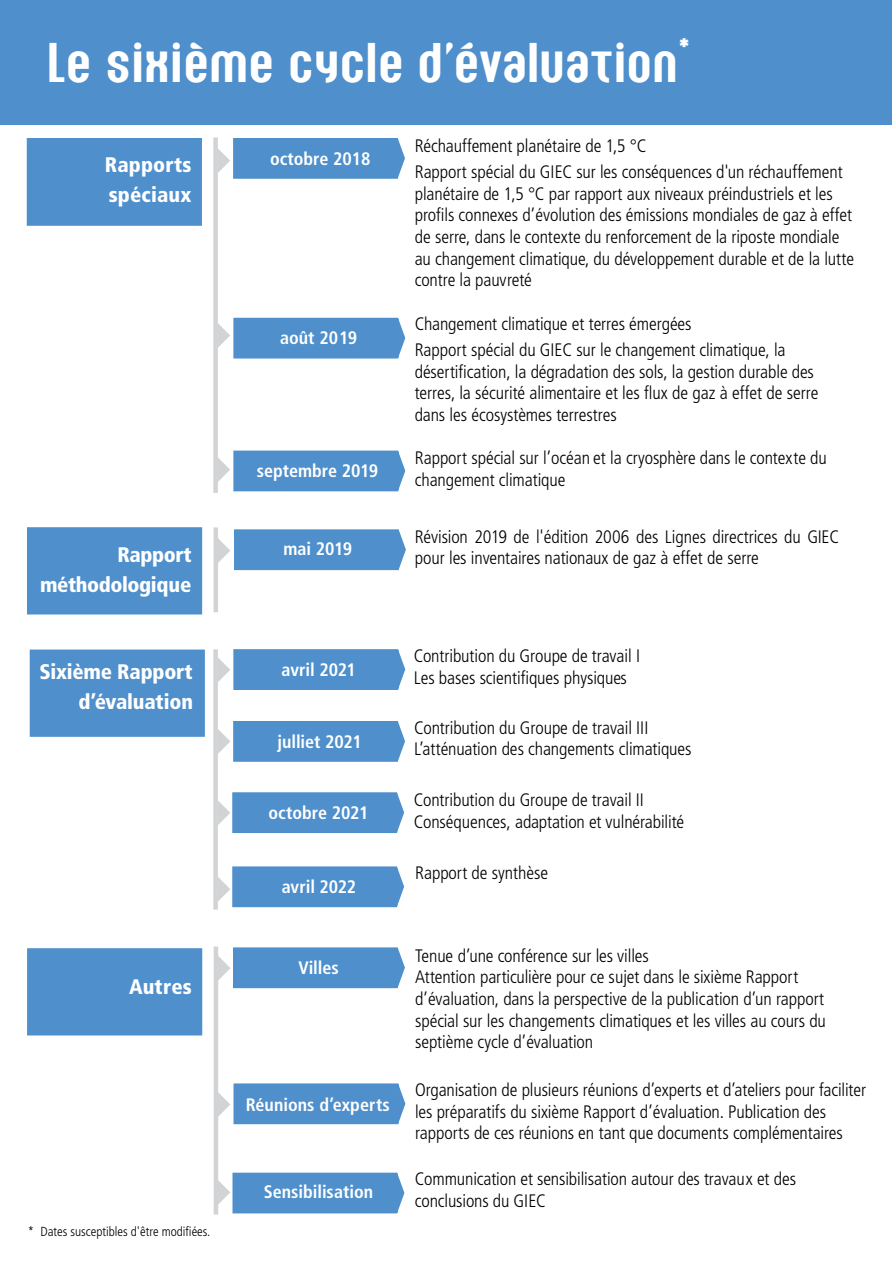
<style>
.page{position:relative;width:893px;height:1263px;background:#fff}
.page>*{position:absolute;margin:0;border:0;box-sizing:border-box;transform-origin:0 0}
.t1{font:700 45.45px "Seebad LT Std";letter-spacing:-.005em;color:#fff}
.t2{font:700 22.8px "Seebad LT Std";color:#fff}
.t3{font:900 condensed 21px/30.2px "Frutiger LT Pro";letter-spacing:-.01em;color:#fff;text-align:right}
.t4{font:900 condensed 21px/30.2px "Frutiger LT Pro";letter-spacing:.01em;color:#fff}
.t5{font:300 condensed 18px/21.6px "Frutiger LT Pro";letter-spacing:-.005em;color:#000}
.t6{font:700 condensed 18px "Frutiger LT Pro";color:#fff}
.t7{font:300 condensed 13.2px "Frutiger LT Pro";color:#000}
</style>
<div class="page">
<svg style="left:218px;top:149px;width:12px;height:24px"></svg>
<div style="left:234px;top:139px;width:163px;height:39px;background:#4e8fcc"></div>
<div style="left:233px;top:138px;width:165px;height:41px;border:2px solid #4e8fcc"></div>
<svg style="left:395px;top:138px;width:10px;height:41px"></svg>
<div style="left:28px;top:139px;width:173px;height:86px;background:#4e8fcc"></div>
<div style="left:27px;top:138px;width:175px;height:88px;border:2px solid #4e8fcc"></div>
<div style="left:1px;top:0;width:891px;height:125px;background:#4e8fcc"></div>
<div style="left:213px;top:138px;width:5px;height:355px;background:#d1d3d4"></div>
<svg style="left:218px;top:538px;width:12px;height:25px"></svg>
<div style="left:28px;top:528px;width:173px;height:86px;background:#4e8fcc"></div>
<div style="left:27px;top:527px;width:175px;height:87px;border:2px solid #4e8fcc"></div>
<hr style="left:214px;top:527px;width:4px;height:85px;background:#d1d3d4">
<svg style="left:218px;top:658px;width:12px;height:24px"></svg>
<div style="left:30px;top:650px;width:174px;height:86px;background:#4e8fcc"></div>
<div style="left:30px;top:649px;width:175px;height:88px;border:2px solid #4e8fcc"></div>
<div style="left:213px;top:649px;width:5px;height:261px;background:#d1d3d4"></div>
<svg style="left:218px;top:801px;width:12px;height:24px"></svg>
<svg style="left:218px;top:877px;width:12px;height:24px"></svg>
<svg style="left:218px;top:729px;width:12px;height:25px"></svg>
<svg style="left:218px;top:956px;width:12px;height:25px"></svg>
<div style="left:28px;top:949px;width:173px;height:86px;background:#4e8fcc"></div>
<div style="left:27px;top:948px;width:175px;height:87px;border:2px solid #4e8fcc"></div>
<hr style="left:214px;top:946px;width:4px;height:268px;background:#d1d3d4">
<svg style="left:218px;top:1092px;width:12px;height:25px"></svg>
<svg style="left:218px;top:1180px;width:12px;height:25px"></svg>
<svg style="left:218px;top:458px;width:12px;height:24px"></svg>
<div style="left:234px;top:451px;width:163px;height:40px;background:#4e8fcc"></div>
<svg style="left:395px;top:450px;width:11px;height:42px"></svg>
<svg style="left:218px;top:323px;width:12px;height:24px"></svg>
<div style="left:234px;top:318px;width:163px;height:40px;background:#4e8fcc"></div>
<svg style="left:395px;top:317px;width:11px;height:42px"></svg>
<div style="left:235px;top:530px;width:163px;height:39px;background:#4e8fcc"></div>
<div style="left:234px;top:529px;width:165px;height:41px;border:2px solid #4e8fcc"></div>
<svg style="left:396px;top:529px;width:10px;height:42px"></svg>
<div style="left:234px;top:650px;width:163px;height:39px;background:#4e8fcc"></div>
<div style="left:233px;top:649px;width:165px;height:41px;border:2px solid #4e8fcc"></div>
<svg style="left:395px;top:649px;width:11px;height:41px"></svg>
<div style="left:234px;top:722px;width:163px;height:39px;background:#4e8fcc"></div>
<div style="left:233px;top:721px;width:165px;height:41px;border:2px solid #4e8fcc"></div>
<svg style="left:395px;top:721px;width:10px;height:41px"></svg>
<div style="left:233px;top:793px;width:163px;height:39px;background:#4e8fcc"></div>
<div style="left:232px;top:792px;width:165px;height:41px;border:2px solid #4e8fcc"></div>
<svg style="left:394px;top:792px;width:11px;height:41px"></svg>
<div style="left:233px;top:867px;width:163px;height:39px;background:#4e8fcc"></div>
<div style="left:232px;top:866px;width:165px;height:41px;border:2px solid #4e8fcc"></div>
<svg style="left:394px;top:866px;width:11px;height:42px"></svg>
<div style="left:234px;top:948px;width:163px;height:39px;background:#4e8fcc"></div>
<div style="left:233px;top:947px;width:165px;height:41px;border:2px solid #4e8fcc"></div>
<svg style="left:395px;top:947px;width:10px;height:42px"></svg>
<div style="left:234px;top:1084px;width:164px;height:39px;background:#4e8fcc"></div>
<div style="left:233px;top:1083px;width:165px;height:41px;border:2px solid #4e8fcc"></div>
<svg style="left:396px;top:1083px;width:10px;height:42px"></svg>
<div style="left:233px;top:1173px;width:164px;height:40px;background:#4e8fcc"></div>
<svg style="left:395px;top:1172px;width:10px;height:42px"></svg>
<h1 class="t1" style="left:47px;top:39px;width:633px">Le sixième cycle d’évaluation</h1>
<p class="t2" style="left:678px;top:37px;width:14px">*</p>
<p class="t4" style="left:105px;top:149px;width:88px">Rapports spéciaux</p>
<p class="t6" style="left:270px;top:148px;width:102px">octobre 2018</p>
<p class="t6" style="left:280px;top:327px;width:78px">août 2019</p>
<p class="t3" style="left:40px;top:539px;width:153px">Rapport méthodologique</p>
<p class="t3" style="left:39px;top:656px;width:155px">Sixième Rapport d’évaluation</p>
<p class="t3" style="left:129px;top:972px;width:64px">Autres</p>
<p class="t6" style="left:257px;top:460px;width:123px">septembre 2019</p>
<p class="t6" style="left:283px;top:538px;width:70px">mai 2019</p>
<p class="t6" style="left:282px;top:659px;width:76px">avril 2021</p>
<p class="t6" style="left:278px;top:731px;width:86px">julliet 2021</p>
<p class="t6" style="left:269px;top:802px;width:101px">octobre 2021</p>
<p class="t6" style="left:282px;top:876px;width:76px">avril 2022</p>
<p class="t6" style="left:298px;top:957px;width:42px">Villes</p>
<p class="t7" style="left:28px;top:1224px;width:184px">* Dates susceptibles d'être modifiées.</p>
<p class="t6" style="left:246px;top:1093px;width:146px">Réunions d’experts</p>
<p class="t6" style="left:264px;top:1181px;width:111px">Sensibilisation</p>
<p class="t5" style="left:415px;top:133px;width:429px;line-height:26.2px">Réchauffement planétaire de 1,5 °C<br>Rapport spécial du GIEC sur les conséquences d'un réchauffement</p>
<p class="t5" style="left:415px;top:183px;width:441px">planétaire de 1,5 °C par rapport aux niveaux préindustriels et les profils connexes d’évolution des émissions mondiales de gaz à effet de serre, dans le contexte du renforcement de la riposte mondiale au changement climatique, du développement durable et de la lutte contre la pauvreté</p>
<p class="t5" style="left:415px;top:311px;width:372px;line-height:26.2px">Changement climatique et terres émergées<br>Rapport spécial du GIEC sur le changement climatique, la</p>
<p class="t5" style="left:415px;top:361px;width:405px">désertification, la dégradation des sols, la gestion durable des terres, la sécurité alimentaire et les flux de gaz à effet de serre dans les écosystèmes terrestres</p>
<p class="t5" style="left:415px;top:447px;width:413px">Rapport spécial sur l’océan et la cryosphère dans le contexte du changement climatique</p>
<p class="t5" style="left:415px;top:526px;width:426px">Révision 2019 de l'édition 2006 des Lignes directrices du GIEC pour les inventaires nationaux de gaz à effet de serre</p>
<p class="t5" style="left:414px;top:645px;width:228px">Contribution du Groupe de travail I<br>Les bases scientifiques physiques</p>
<p class="t5" style="left:414px;top:717px;width:279px">Contribution du Groupe de travail III<br>L’atténuation des changements climatiques</p>
<p class="t5" style="left:414px;top:789px;width:272px">Contribution du Groupe de travail II<br>Conséquences, adaptation et vulnérabilité</p>
<p class="t5" style="left:415px;top:862px;width:134px">Rapport de synthèse</p>
<p class="t5" style="left:415px;top:945px;width:412px">Tenue d’une conférence sur les villes<br>Attention particulière pour ce sujet dans le sixième Rapport d’évaluation, dans la perspective de la publication d’un rapport spécial sur les changements climatiques et les villes au cours du septième cycle d’évaluation</p>
<p class="t5" style="left:415px;top:1079px;width:453px">Organisation de plusieurs réunions d’experts et d’ateliers pour faciliter les préparatifs du sixième Rapport d’évaluation. Publication des rapports de ces réunions en tant que documents complémentaires</p>
<p class="t5" style="left:415px;top:1168px;width:383px">Communication et sensibilisation autour des travaux et des conclusions du GIEC</p>
</div>
